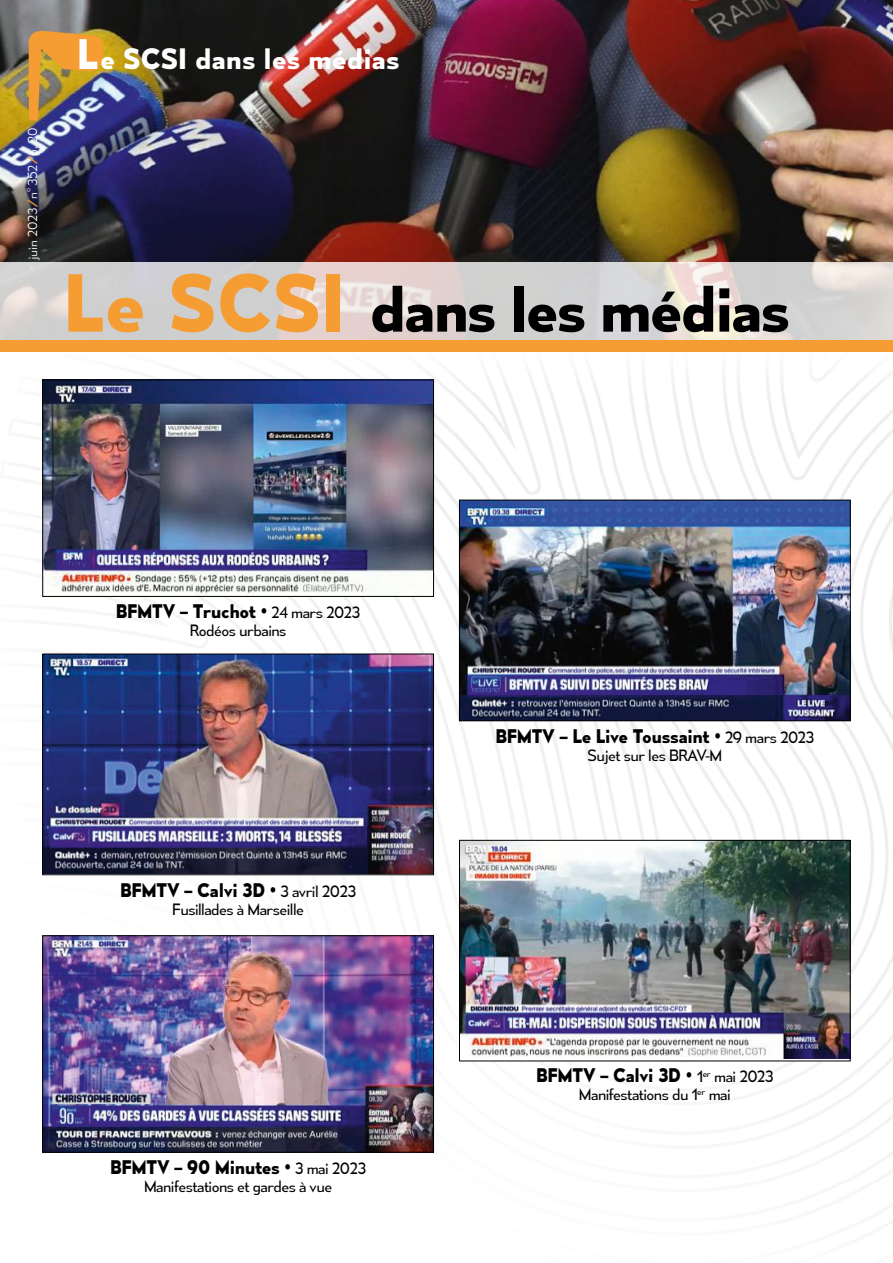
<style>
.page{position:relative;width:893px;height:1263px;background:#fff}
.page>*{position:absolute;margin:0;border:0;box-sizing:border-box;transform-origin:0 0}
.t1{font:700 60px "Mesmerize Rg";letter-spacing:-.04em;color:#000}
.t2{font:700 27px "Mesmerize Rg";color:#fff}
.t3{font:700 18px "Mesmerize Rg";letter-spacing:-.02em;color:#000}
.t4{font:15px "Mesmerize Bk";letter-spacing:-.035em;color:#000}
.t5{font:12px "Mesmerize Lt";color:#fff}
.s1{font-family:"Mesmerize Eb";color:#f59c33}
.s2{font-size:39px}
.s3{font-size:75px;color:#f59c33}
.s4{font-family:"Mesmerize Bk";font-weight:400;font-size:15px}
</style>
<div class="page">
<img style="left:0;top:351px;width:893px;height:823px">
<img style="left:0;top:0;width:893px;height:263px">
<svg style="left:0;top:263px;width:893px;height:77px;background:#d9d4d3"></svg>
<img style="left:29px;top:30px;width:75px;height:91px">
<div style="left:0;top:340px;width:893px;height:11px;background:#f59c33"></div>
<img style="left:45px;top:382px;width:387px;height:213px">
<div style="left:43px;top:380px;width:391px;height:217px;border:1px solid #000"></div>
<img style="left:45px;top:937px;width:387px;height:213px">
<div style="left:43px;top:935px;width:391px;height:217px;border:1px solid #000"></div>
<img style="left:45px;top:656px;width:387px;height:217px">
<div style="left:43px;top:654px;width:391px;height:221px;border:1px solid #000"></div>
<img style="left:461px;top:502px;width:387px;height:217px">
<div style="left:459px;top:500px;width:391px;height:221px;border:1px solid #000"></div>
<img style="left:461px;top:842px;width:387px;height:216px">
<div style="left:459px;top:840px;width:391px;height:221px;border:1px solid #000"></div>
<p class="t5" style="left:25px;top:260px;width:134px;rotate:-90deg">juin 2023<span class="s1">⁄</span>n°352 <span class="s1">⁄</span>p. 20</p>
<h2 class="t2" style="left:77px;top:42px;width:324px"><span class="s2">L</span>e SCSI dans les médias</h2>
<h1 class="t1" style="left:63px;top:272px;width:729px"><span class="s3">Le SCSI</span> dans les médias</h1>
<p class="t3" style="left:116px;top:600px;width:246px">BFMTV – Truchot • <span class="s4">24 mars 2023</span></p>
<p class="t4" style="left:190px;top:621px;width:98px">Rodéos urbains</p>
<p class="t3" style="left:120px;top:879px;width:237px">BFMTV – Calvi 3D • <span class="s4">3 avril 2023</span></p>
<p class="t4" style="left:172px;top:900px;width:133px">Fusillades à Marseille</p>
<p class="t3" style="left:110px;top:1156px;width:257px">BFMTV – 90 Minutes • <span class="s4">3 mai 2023</span></p>
<p class="t4" style="left:144px;top:1177px;width:190px">Manifestations et gardes à vue</p>
<p class="t3" style="left:495px;top:725px;width:321px">BFMTV – Le Live Toussaint • <span class="s4">29 mars 2023</span></p>
<p class="t4" style="left:587px;top:746px;width:136px">Sujet sur les BRAV-M</p>
<p class="t3" style="left:536px;top:1064px;width:239px">BFMTV – Calvi 3D • <span class="s4">1</span><sup>er</sup> <span class="s4">mai 2023</span></p>
<p class="t4" style="left:579px;top:1085px;width:153px">Manifestations du 1<sup>er</sup> mai</p>
</div>
